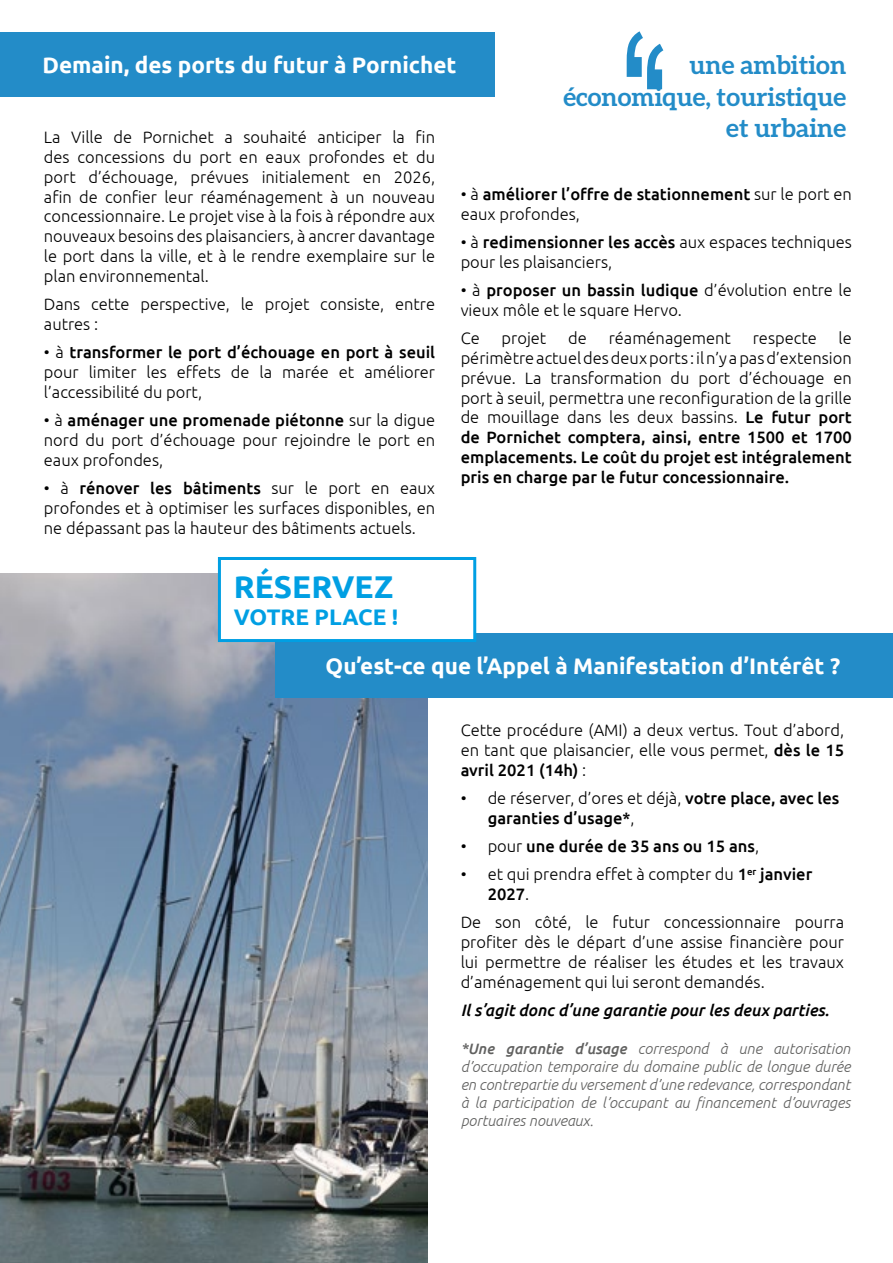
<style>
.page{position:relative;width:893px;height:1263px;background:#fff}
.page>*{position:absolute;margin:0;border:0;box-sizing:border-box;transform-origin:0 0}
.t1{font:700 31.5px "Ubuntu";color:#009fe3}
.t2{font:700 25.5px/31.5px "Aleo";color:#238cc8;text-align:right}
.t3{font:700 22.5px "Ubuntu";color:#fff}
.t4{font:700 22.5px "Ubuntu";color:#009fe3}
.t5{font:300 16.5px/19.8px "Ubuntu";color:#000;text-align:justify}
.t6{font:500 16.5px/19.8px "Ubuntu";color:#000}
.t7{font:italic 500 16.5px "Ubuntu";color:#000}
.t8{font:italic 300 15px/18px "Ubuntu";color:#616160;text-align:justify}
.s1{font-weight:500}
.s2{font-weight:300}
</style>
<div class="page">
<div style="left:0;top:33px;width:527px;height:64px;background:#238cc8"></div>
<div style="left:495px;top:33px;width:355px;height:130px;background:#fff"></div>
<svg style="left:627px;top:31px;width:36px;height:58px"></svg>
<img style="left:0;top:574px;width:427px;height:689px">
<div style="left:275px;top:633px;width:618px;height:65px;background:#238cc8"></div>
<div style="left:218px;top:557px;width:258px;height:85px;background:#fff;border:3px solid #009fe3"></div>
<h3 class="t3" style="left:43px;top:51px;width:415px">Demain, des ports du futur à Pornichet</h3>
<h2 class="t2" style="left:563px;top:49px;width:284px">une ambition économique, touristique et urbaine</h2>
<p class="t5" style="left:44px;top:127px;width:393px">La Ville de Pornichet a souhaité anticiper la fin des concessions du port en eaux profondes et du port d’échouage, prévues initialement en 2026, afin de confier leur réaménagement à un nouveau concessionnaire. Le projet vise à la fois à répondre aux nouveaux besoins des plaisanciers, à ancrer davantage le port dans la ville, et à le rendre exemplaire sur le plan environnemental.</p>
<p class="t5" style="left:44px;top:294px;width:393px">Dans cette perspective, le projet consiste, entre autres :</p>
<p class="t5" style="left:44px;top:342px;width:393px">• à <span class="s1">transformer le port d’échouage en port à seuil </span>pour limiter les effets de la marée et améliorer l’accessibilité du port,</p>
<p class="t5" style="left:44px;top:410px;width:393px">• à <span class="s1">aménager une promenade piétonne</span> sur la digue nord du port d’échouage pour rejoindre le port en eaux profondes,</p>
<p class="t5" style="left:44px;top:478px;width:393px">• à <span class="s1">rénover les bâtiments</span> sur le port en eaux profondes et à optimiser les surfaces disponibles, en ne dépassant pas la hauteur des bâtiments actuels.</p>
<p class="t6" style="left:461px;top:183px;width:393px"><span class="s2">• à</span> améliorer l’offre de stationnement <span class="s2">sur le port en eaux profondes,</span></p>
<p class="t5" style="left:461px;top:232px;width:393px">• à <span class="s1">redimensionner les accès</span> aux espaces techniques pour les plaisanciers,</p>
<p class="t5" style="left:461px;top:280px;width:393px">• à <span class="s1">proposer un bassin ludique</span> d’évolution entre le vieux môle et le square Hervo.</p>
<p class="t5" style="left:461px;top:328px;width:21px">Ce</p>
<p class="t5" style="left:502px;top:328px;width:46px">projet</p>
<p class="t5" style="left:568px;top:328px;width:20px">de</p>
<p class="t5" style="left:609px;top:328px;width:124px">réaménagement</p>
<p class="t5" style="left:753px;top:328px;width:65px">respecte</p>
<p class="t5" style="left:461px;top:328px;width:393px;text-indent:378px">le périmètre actuel des deux ports : il n’y a pas d’extension prévue. La transformation du port d’échouage en port à seuil, permettra une reconfiguration de la grille de mouillage dans les deux bassins. <span class="s1">Le futur port de Pornichet comptera, ainsi, entre 1500 et 1700 emplacements. Le coût du projet est intégralement pris en charge par le futur concessionnaire.</span></p>
<h1 class="t1" style="left:234px;top:568px;width:161px">RÉSERVEZ</h1>
<h3 class="t4" style="left:234px;top:603px;width:166px">VOTRE PLACE !</h3>
<h3 class="t3" style="left:326px;top:652px;width:516px">Qu’est-ce que l’Appel à Manifestation d’Intérêt ?</h3>
<p class="t5" style="left:461px;top:720px;width:385px">Cette procédure (AMI) a deux vertus. Tout d’abord, en tant que plaisancier, elle vous permet, <span class="s1">dès le 15 avril 2021 (14h)</span> :</p>
<p class="t6" style="left:488px;top:787px;width:353px;text-indent:-27px"><span class="s2">• de réserver, d’ores et déjà,</span> votre place, avec les garanties d’usage*<span class="s2">,</span></p>
<p class="t6" style="left:461px;top:836px;width:300px"><span class="s2">• pour</span> une durée de 35 ans ou 15 ans<span class="s2">,</span></p>
<p class="t5" style="left:488px;top:864px;width:326px;text-indent:-27px">• et qui prendra effet à compter du <span class="s1">1</span><sup>er</sup> <span class="s1">janvier<br>2027</span>.</p>
<p class="t5" style="left:461px;top:912px;width:385px">De son côté, le futur concessionnaire pourra profiter dès le départ d’une assise financière pour lui permettre de réaliser les études et les travaux d’aménagement qui lui seront demandés.</p>
<p class="t7" style="left:461px;top:1000px;width:370px">Il s’agit donc d’une garantie pour les deux parties.</p>
<p class="t8" style="left:461px;top:1039px;width:391px"><span class="s1">*Une garantie d’usage</span> correspond à une autorisation d’occupation temporaire du domaine public de longue durée en contrepartie du versement d’une redevance, correspondant à la participation de l’occupant au financement d’ouvrages portuaires nouveaux.</p>
</div>
